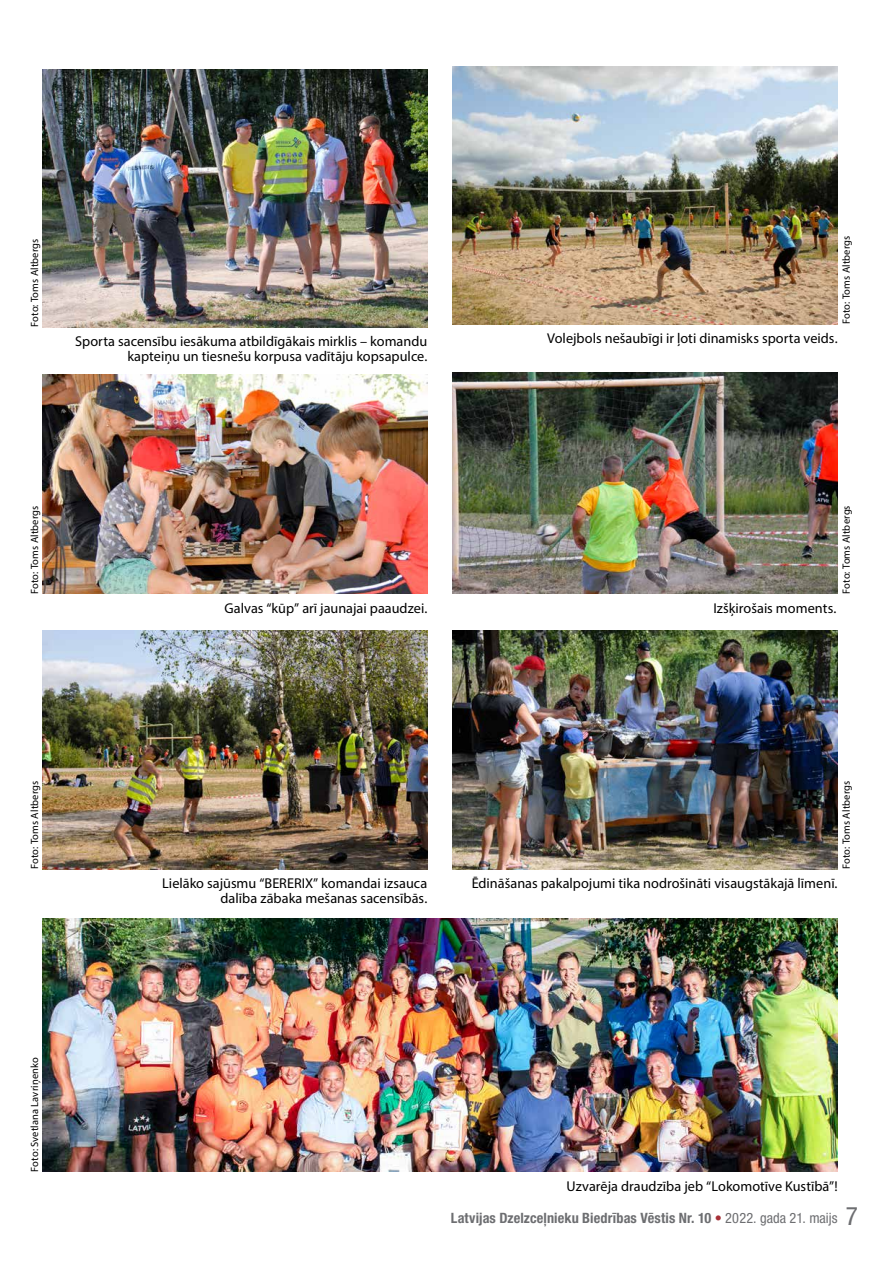
<style>
.page{position:relative;width:893px;height:1263px;background:#fff}
.page>*{position:absolute;margin:0;border:0;box-sizing:border-box;transform-origin:0 0}
.t1{font:14.25px/15px "Myriad Pro";color:#000;text-align:right}
.t2{font:700 condensed 14.25px "Helvetica Neue LTW1 G";letter-spacing:.01em;color:#6d6e71}
.t3{font:10.5px "Myriad Pro";letter-spacing:.01em;color:#000}
.s1{color:#a73138}
.s2{font-weight:400}
.s3{font-weight:400;font-size:25.5px}
</style>
<div class="page">
<img style="left:43px;top:69px;width:384px;height:258px">
<img style="left:453px;top:67px;width:385px;height:257px">
<img style="left:43px;top:374px;width:384px;height:220px">
<img style="left:453px;top:373px;width:385px;height:221px">
<img style="left:43px;top:630px;width:384px;height:239px">
<img style="left:453px;top:630px;width:385px;height:239px">
<img style="left:43px;top:918px;width:794px;height:254px">
<p class="t3" style="left:28px;top:327px;width:90px;rotate:-90deg">Foto: Toms Altbergs</p>
<p class="t1" style="left:75px;top:334px;width:354px">Sporta sacensību iesākuma atbildīgākais mirklis – komandu kapteiņu un tiesnešu korpusa vadītāju kopsapulce.</p>
<p class="t3" style="left:840px;top:324px;width:90px;rotate:-90deg">Foto: Toms Altbergs</p>
<p class="t1" style="left:547px;top:331px;width:292px">Volejbols nešaubīgi ir ļoti dinamisks sporta veids.</p>
<p class="t3" style="left:28px;top:594px;width:90px;rotate:-90deg">Foto: Toms Altbergs</p>
<p class="t3" style="left:840px;top:594px;width:90px;rotate:-90deg">Foto: Toms Altbergs</p>
<p class="t1" style="left:225px;top:601px;width:204px">Galvas “kūp” arī jaunajai paaudzei.</p>
<p class="t1" style="left:713px;top:601px;width:124px">Izšķirošais moments.</p>
<p class="t3" style="left:28px;top:869px;width:90px;rotate:-90deg">Foto: Toms Altbergs</p>
<p class="t3" style="left:840px;top:869px;width:90px;rotate:-90deg">Foto: Toms Altbergs</p>
<p class="t3" style="left:28px;top:1172px;width:116px;rotate:-90deg">Foto: Svetlana Lavriņenko</p>
<p class="t1" style="left:162px;top:876px;width:267px">Lielāko sajūsmu “BERERIX” komandai izsauca dalība zābaka mešanas sacensībās.</p>
<p class="t1" style="left:472px;top:876px;width:367px">Ēdināšanas pakalpojumi tika nodrošināti visaugstākajā līmenī.</p>
<p class="t1" style="left:567px;top:1178px;width:273px">Uzvarēja draudzība jeb “Lokomotīve Kustībā”!</p>
<p class="t2" style="left:451px;top:1209px;width:409px">Latvijas Dzelzceļnieku Biedrības Vēstis Nr. 10 <span class="s1">•</span> <span class="s2">2022. gada 21. maijs</span> <span class="s3">7</span></p>
</div>
